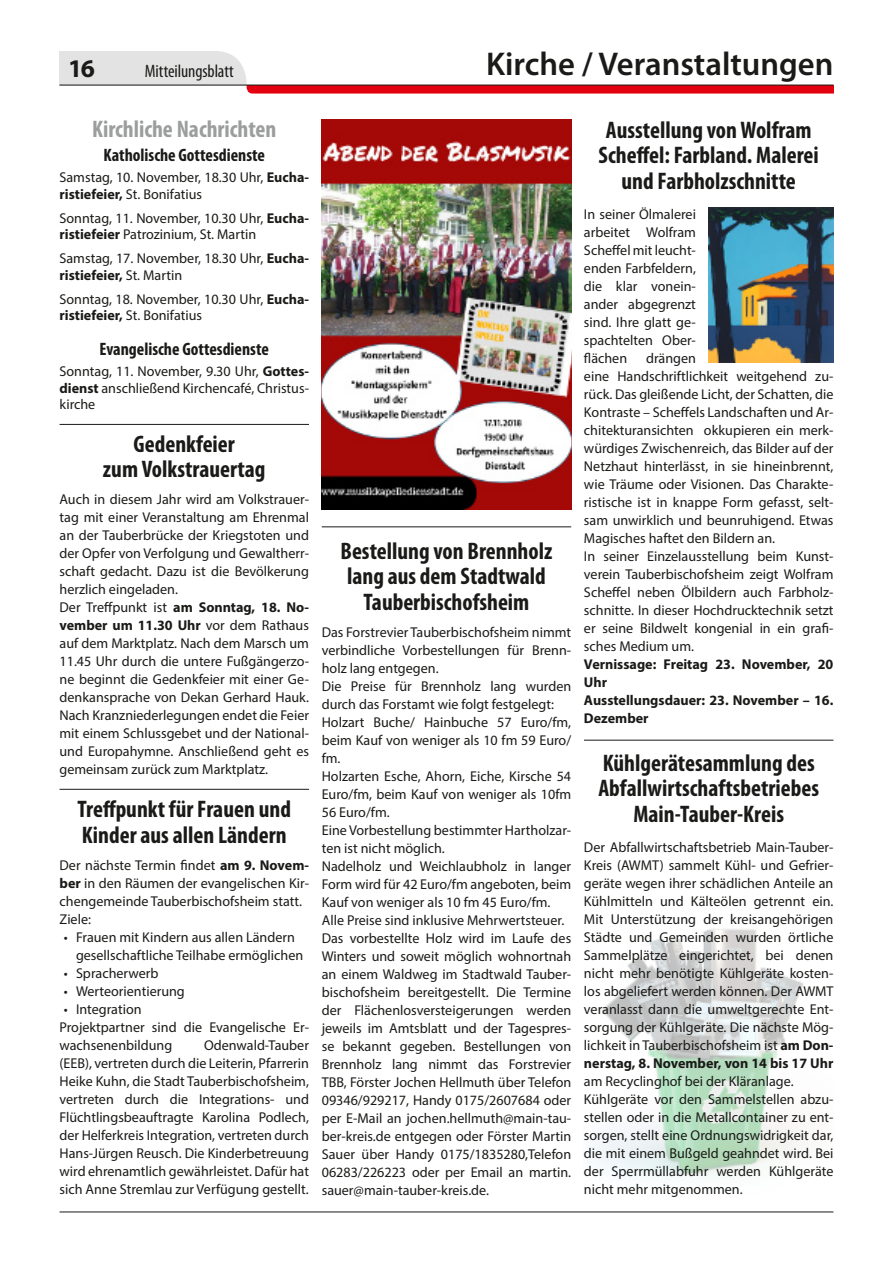
<style>
.page{position:relative;width:893px;height:1263px;background:#fff}
.page>*{position:absolute;margin:0;border:0;box-sizing:border-box;transform-origin:0 0}
.t1{font:600 33px "Myriad Pro";color:#1a1a18}
.t2{font:700 25.5px "Myriad Pro";color:#1a1a18}
.t3{font:700 condensed 24px/25.5px "Myriad Pro";color:#1a1a18;text-align:center}
.t4{font:700 condensed 24px "Myriad Pro";color:#9c9d9d}
.t5{font:700 condensed 18px "Myriad Pro";color:#1a1a18}
.t6{font:condensed 18px "Myriad Pro";letter-spacing:-.005em;color:#1a1a18}
.t7{font:14.25px/18px "Myriad Pro";color:#1a1a18}
.t8{font:700 14.25px/18px "Myriad Pro";color:#1a1a18}
.s1{font-weight:700}
</style>
<div class="page">
<hr style="left:60px;top:1211px;width:773px;height:1px;background:#1a1a18">
<svg style="left:60px;top:51px;width:773px;height:43px"></svg>
<hr style="left:60px;top:85px;width:773px;height:1px;background:#1a1a18">
<img style="left:593px;top:929px;width:211px;height:248px">
<hr style="left:322px;top:527px;width:249px;height:1px;background:#1a1a18">
<hr style="left:584px;top:740px;width:249px;height:1px;background:#1a1a18">
<hr style="left:60px;top:424px;width:249px;height:1px;background:#1a1a18">
<img style="left:322px;top:119px;width:249px;height:390px">
<img style="left:709px;top:207px;width:124px;height:156px">
<hr style="left:60px;top:789px;width:249px;height:1px;background:#1a1a18">
<h2 class="t2" style="left:68px;top:51px;width:28px">16</h2>
<p class="t6" style="left:145px;top:60px;width:91px">Mitteilungsblatt</p>
<h1 class="t1" style="left:486px;top:43px;width:349px">Kirche / Veranstaltungen</h1>
<h3 class="t4" style="left:92px;top:114px;width:186px">Kirchliche Nachrichten</h3>
<p class="t5" style="left:103px;top:144px;width:163px">Katholische Gottesdienste</p>
<p class="t7" style="left:60px;top:169px;width:251px;line-height:16.5px">Samstag, 10. November, 18.30 Uhr, <span class="s1">Eucha&shy;ristiefeier,</span> St. Bonifatius</p>
<p class="t7" style="left:60px;top:209px;width:251px;line-height:16.5px">Sonntag, 11. November, 10.30 Uhr, <span class="s1">Eucha&shy;ristiefeier</span> Patrozinium, St. Martin</p>
<p class="t7" style="left:60px;top:250px;width:251px;line-height:16.5px">Samstag, 17. November, 18.30 Uhr, <span class="s1">Eucha&shy;ristiefeier,</span> St. Martin</p>
<p class="t7" style="left:60px;top:290px;width:251px;line-height:16.5px">Sonntag, 18. November, 10.30 Uhr, <span class="s1">Eucha&shy;ristiefeier,</span> St. Bonifatius</p>
<p class="t5" style="left:100px;top:338px;width:171px">Evangelische Gottesdienste</p>
<p class="t7" style="left:60px;top:363px;width:251px;line-height:16.5px;text-align:justify">Sonntag, 11. November, 9.30 Uhr, <span class="s1">Gottes&shy;dienst</span> anschließend Kirchencafé, Christus&shy;kirche</p>
<h3 class="t3" style="left:103px;top:430px;width:164px">Gedenkfeier<br>zum Volkstrauertag</h3>
<p class="t7" style="left:60px;top:490px;width:251px">Auch in diesem Jahr wird am Volkstrauer&shy;tag mit einer Veranstaltung am Ehrenmal an der Tauberbrücke der Kriegstoten und der Opfer von Verfolgung und Gewaltherr&shy;schaft gedacht. Dazu ist die Bevölkerung herzlich eingeladen.<br>Der Treffpunkt ist <span class="s1">am Sonntag, 18. No&shy;vember um 11.30 Uhr</span> vor dem Rathaus auf dem Marktplatz. Nach dem Marsch um 11.45 Uhr durch die untere Fußgängerzo&shy;ne beginnt die Gedenkfeier mit einer Ge&shy;denkansprache von Dekan Gerhard Hauk.<br>Nach Kranzniederlegungen endet die Feier mit einem Schlussgebet und der National&shy;und Europahymne. Anschließend geht es gemeinsam zurück zum Marktplatz.</p>
<h3 class="t3" style="left:78px;top:796px;width:215px;text-align:left">Treffpunkt für Frauen und<br>Kinder aus allen Ländern</h3>
<p class="t7" style="left:60px;top:856px;width:251px">Der nächste Termin findet <span class="s1">am 9. Novem&shy;ber</span> in den Räumen der evangelischen Kir&shy;chengemeinde Tauberbischofsheim statt.<br>Ziele:</p>
<p class="t7" style="left:76px;top:928px;width:229px;text-indent:-12px">• Frauen mit Kindern aus allen Ländern gesellschaftliche Teilhabe ermöglichen</p>
<p class="t7" style="left:64px;top:964px;width:96px">• Spracherwerb</p>
<p class="t7" style="left:64px;top:982px;width:123px">• Werteorientierung</p>
<p class="t7" style="left:60px;top:1000px;width:251px">• Integration<br>Projektpartner sind die Evangelische Er&shy;wachsenenbildung</p>
<p class="t7" style="left:60px;top:1036px;width:251px;text-align:justify;text-indent:145px">Odenwald-Tauber (EEB), vertreten durch die Leiterin, Pfarrerin Heike Kuhn, die Stadt Tauberbischofsheim, vertreten durch die Integrations- und Flüchtlingsbeauftragte Karolina Podlech, der Helferkreis Integration, vertreten durch Hans-Jürgen Reusch. Die Kinderbetreuung wird ehrenamtlich gewährleistet. Dafür hat sich Anne Stremlau zur Verfügung gestellt.</p>
<h3 class="t3" style="left:341px;top:537px;width:213px">Bestellung von Brennholz lang aus dem Stadtwald<br>Tauberbischofsheim</h3>
<p class="t7" style="left:322px;top:622px;width:251px">Das Forstrevier Tauberbischofsheim nimmt verbindliche Vorbestellungen für Brenn&shy;holz lang entgegen.<br>Die Preise für Brennholz lang wurden durch das Forstamt wie folgt festgelegt:<br>Holzart Buche/ Hainbuche 57 Euro/fm, beim Kauf von weniger als 10 fm 59 Euro/ fm.<br>Holzarten Esche, Ahorn, Eiche, Kirsche 54<br>Euro/fm, beim Kauf von weniger als 10fm 56 Euro/fm.<br>Eine Vorbestellung bestimmter Hartholzar&shy;ten ist nicht möglich.<br>Nadelholz und Weichlaubholz in langer Form wird für 42 Euro/fm angeboten, beim Kauf von weniger als 10 fm 45 Euro/fm.<br>Alle Preise sind inklusive Mehrwertsteuer.<br>Das vorbestellte Holz wird im Laufe des Winters und soweit möglich wohnortnah an einem Waldweg im Stadtwald Tauber&shy;bischofsheim bereitgestellt. Die Termine der Flächenlosversteigerungen werden jeweils im Amtsblatt und der Tagespres&shy;se bekannt gegeben. Bestellungen von Brennholz lang nimmt das Forstrevier TBB, Förster Jochen Hellmuth über Telefon 09346/929217, Handy 0175/2607684 oder per E-Mail an jochen.hellmuth@main-tau&shy;ber-kreis.de entgegen oder Förster Martin Sauer über Handy 0175/1835280,Telefon 06283/226223 oder per Email an martin. sauer@main-tauber-kreis.de.</p>
<h3 class="t3" style="left:599px;top:116px;width:222px">Ausstellung von Wolfram<br>Scheffel: Farbland. Malerei und Farbholzschnitte</h3>
<p class="t7" style="left:584px;top:205px;width:113px;text-align:justify">In seiner Ölmalerei arbeitet Wolfram Scheffel mit leucht&shy;enden Farbfeldern, die klar vonein&shy;ander abgegrenzt sind. Ihre glatt ge&shy;spachtelten Ober&shy;flächen</p>
<p class="t7" style="left:584px;top:349px;width:251px;text-indent:62px">drängen<br>eine Handschriftlichkeit weitgehend zu&shy;rück. Das gleißende Licht, der Schatten, die Kontraste – Scheffels Landschaften und Ar&shy;chitekturansichten okkupieren ein merk&shy;würdiges Zwischenreich, das Bilder auf der Netzhaut hinterlässt, in sie hineinbrennt, wie Träume oder Visionen. Das Charakte&shy;ristische ist in knappe Form gefasst, selt&shy;sam unwirklich und beunruhigend. Etwas Magisches haftet den Bildern an.<br>In seiner Einzelausstellung beim Kunst&shy;verein Tauberbischofsheim zeigt Wolfram Scheffel neben Ölbildern auch Farbholz&shy;schnitte. In dieser Hochdrucktechnik setzt er seine Bildwelt kongenial in ein grafi&shy;sches Medium um.</p>
<p class="t8" style="left:584px;top:654px;width:251px">Vernissage: Freitag 23. November, 20<br>Uhr<br>Ausstellungsdauer: 23. November – 16.<br>Dezember</p>
<h3 class="t3" style="left:598px;top:749px;width:222px">Kühlgerätesammlung des<br>Abfallwirtschaftsbetriebes<br>Main-Tauber-Kreis</h3>
<p class="t7" style="left:584px;top:838px;width:251px;text-align:justify">Der Abfallwirtschaftsbetrieb Main-Tauber-Kreis (AWMT) sammelt Kühl- und Gefrier&shy;geräte wegen ihrer schädlichen Anteile an Kühlmitteln und Kälteölen getrennt ein.<br>Mit Unterstützung der kreisangehörigen Städte und Gemeinden wurden örtliche Sammelplätze eingerichtet, bei denen nicht mehr benötigte Kühlgeräte kosten&shy;los abgeliefert werden können. Der AWMT veranlasst dann die umweltgerechte Ent&shy;sorgung der Kühlgeräte. Die nächste Mög&shy;lichkeit in Tauberbischofsheim ist <span class="s1">am Don&shy;nerstag, 8. November, von 14 bis 17 Uhr</span></p>
<p class="t7" style="left:584px;top:1072px;width:251px">am Recyclinghof bei der Kläranlage.<br>Kühlgeräte vor den Sammelstellen abzu&shy;stellen oder in die Metallcontainer zu ent&shy;sorgen, stellt eine Ordnungswidrigkeit dar, die mit einem Bußgeld geahndet wird. Bei der Sperrmüllabfuhr werden Kühlgeräte nicht mehr mitgenommen.</p>
</div>
